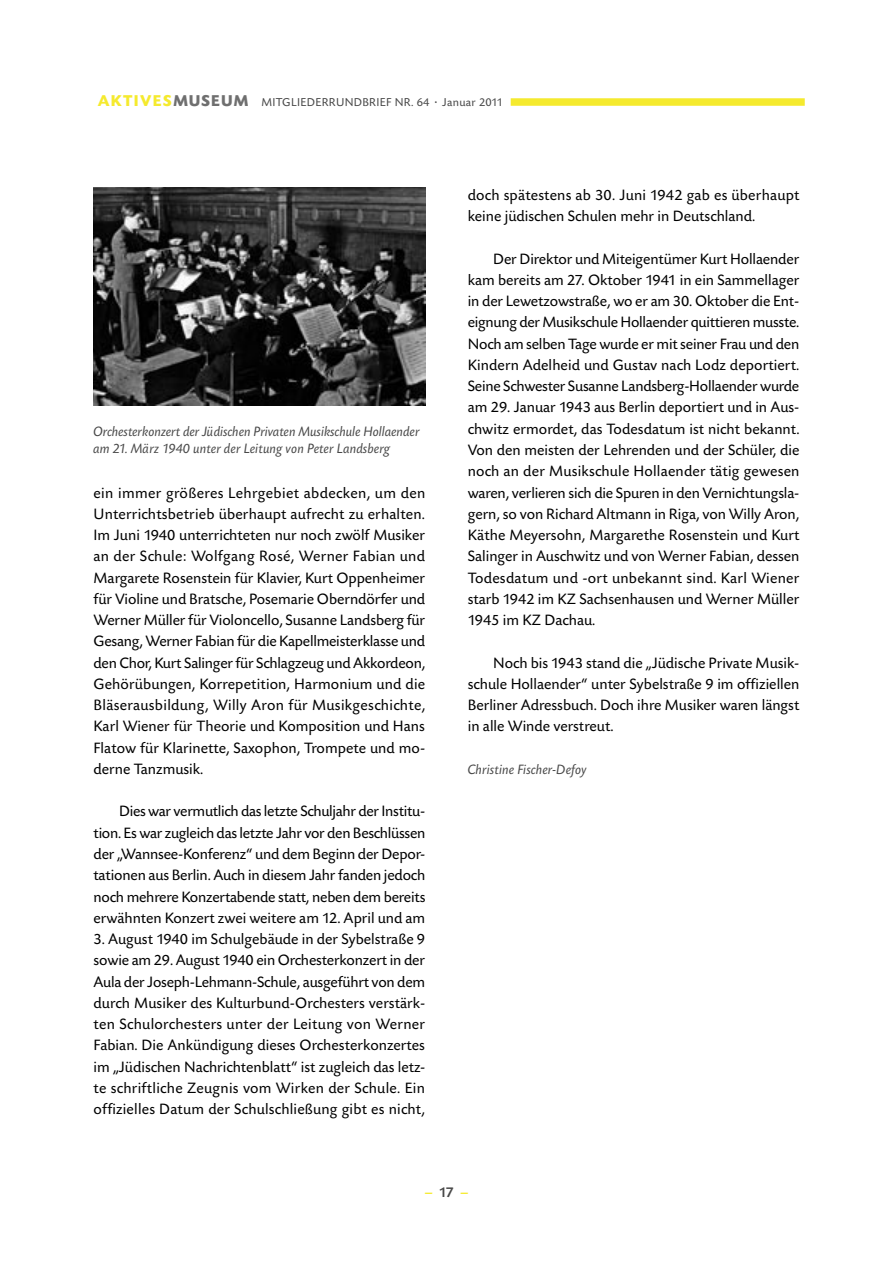
<style>
.page{position:relative;width:893px;height:1263px;background:#fff}
.page>*{position:absolute;margin:0;border:0;box-sizing:border-box;transform-origin:0 0}
.t1{font:15.75px/21.3px "Today SB";color:#000;text-align:justify}
.t2{font:500 15px "Today SB";color:#f5ea2e}
.t3{font:italic 14.25px/17.2px "Today SB";letter-spacing:-.01em;color:#484848}
.t4{font:12px "Today SB";letter-spacing:.025em;color:#484848}
.s1{font-weight:700;font-size:16.5px;color:#f5ea2e}
.s2{font-weight:700;font-size:16.5px;color:#6f6f6f}
.s3{color:#484848}
</style>
<div class="page">
<div style="left:511px;top:98px;width:294px;height:8px;background:#f5ea2e"></div>
<img style="left:94px;top:187px;width:331px;height:219px">
<p class="t4" style="left:98px;top:95px;width:407px"><span class="s1">AKTIVES</span><span class="s2">MUSEUM</span> MITGLIEDERRUNDBRIEF NR. 64 · Januar 2011</p>
<p class="t3" style="left:94px;top:423px;width:328px">Orchesterkonzert der Jüdischen Privaten Musikschule Hollaender am 21. März 1940 unter der Leitung von Peter Landsberg</p>
<p class="t1" style="left:94px;top:482px;width:333px">ein immer größeres Lehrgebiet abdecken, um den Unterrichtsbetrieb überhaupt aufrecht zu erhalten.<br>Im Juni 1940 unterrichteten nur noch zwölf Musiker an der Schule: Wolfgang Rosé, Werner Fabian und Margarete Rosenstein für Klavier, Kurt Oppenheimer für Violine und Bratsche, Posemarie Oberndörfer und Werner Müller für Violoncello, Susanne Landsberg für Gesang, Werner Fabian für die Kapellmeisterklasse und den Chor, Kurt Salinger für Schlagzeug und Akkordeon, Gehörübungen, Korrepetition, Harmonium und die Bläserausbildung, Willy Aron für Musikgeschichte, Karl Wiener für Theorie und Komposition und Hans Flatow für Klarinette, Saxophon, Trompete und mo&shy;derne Tanzmusik.</p>
<p class="t1" style="left:94px;top:801px;width:333px;text-indent:26px">Dies war vermutlich das letzte Schuljahr der Institu&shy;tion. Es war zugleich das letzte Jahr vor den Beschlüssen der „Wannsee-Konferenz“ und dem Beginn der Depor&shy;tationen aus Berlin. Auch in diesem Jahr fanden jedoch noch mehrere Konzertabende statt, neben dem bereits erwähnten Konzert zwei weitere am 12. April und am</p>
<p class="t1" style="left:94px;top:929px;width:333px">3. August 1940 im Schulgebäude in der Sybelstraße 9 sowie am 29. August 1940 ein Orchesterkonzert in der Aula der Joseph-Lehmann-Schule, ausgeführt von dem durch Musiker des Kulturbund-Orchesters verstärk&shy;ten Schulorchesters unter der Leitung von Werner Fabian. Die Ankündigung dieses Orchesterkonzertes im „Jüdischen Nachrichtenblatt“ ist zugleich das letz&shy;te schriftliche Zeugnis vom Wirken der Schule. Ein offizielles Datum der Schulschließung gibt es nicht,</p>
<p class="t1" style="left:468px;top:185px;width:333px">doch spätestens ab 30. Juni 1942 gab es überhaupt keine jüdischen Schulen mehr in Deutschland.</p>
<p class="t1" style="left:468px;top:248px;width:333px;text-indent:26px">Der Direktor und Miteigentümer Kurt Hollaender kam bereits am 27. Oktober 1941 in ein Sammellager in der Lewetzowstraße, wo er am 30. Oktober die Ent&shy;eignung der Musikschule Hollaender quittieren musste.<br>Noch am selben Tage wurde er mit seiner Frau und den Kindern Adelheid und Gustav nach Lodz deportiert.<br>Seine Schwester Susanne Landsberg-Hollaender wurde am 29. Januar 1943 aus Berlin deportiert und in Aus&shy;chwitz ermordet, das Todesdatum ist nicht bekannt.<br>Von den meisten der Lehrenden und der Schüler, die noch an der Musikschule Hollaender tätig gewesen waren, verlieren sich die Spuren in den Vernichtungsla&shy;gern, so von Richard Altmann in Riga, von Willy Aron, Käthe Meyersohn, Margarethe Rosenstein und Kurt Salinger in Auschwitz und von Werner Fabian, dessen Todesdatum und -ort unbekannt sind. Karl Wiener starb 1942 im KZ Sachsenhausen und Werner Müller 1945 im KZ Dachau.</p>
<p class="t1" style="left:468px;top:652px;width:333px;text-indent:26px">Noch bis 1943 stand die „Jüdische Private Musik&shy;schule Hollaender“ unter Sybelstraße 9 im offiziellen Berliner Adressbuch. Doch ihre Musiker waren längst in alle Winde verstreut.</p>
<p class="t3" style="left:468px;top:761px;width:121px">Christine Fischer-Defoy</p>
<p class="t2" style="left:424px;top:1184px;width:46px">– <span class="s3">17</span> –</p>
</div>
